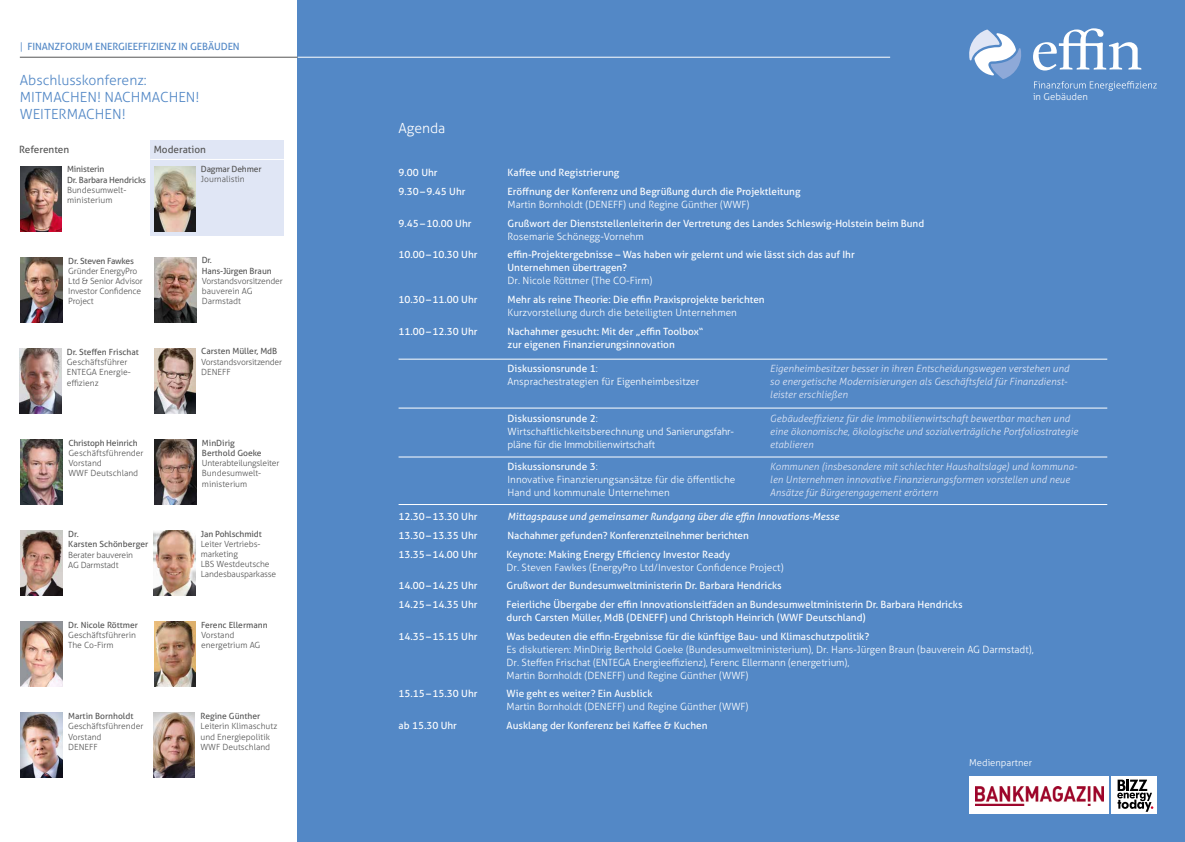
<style>
.page{position:relative;width:1185px;height:842px;background:#fff}
.page>*{position:absolute;margin:0;border:0;box-sizing:border-box;transform-origin:0 0}
.t1{font:300 14px/16.8px "Aller";color:#5388c6}
.t2{font:300 14px "Aller";color:#fff}
.t3{font:10px/13px "Aller";color:#fff}
.t4{font:300 10px/13px "Aller";color:#fff}
.t5{font:italic 300 10px/13px "Aller";color:#e0e6f5}
.t6{font:300 10px/13px "Aller";letter-spacing:-.02em;color:#fff}
.t7{font:italic 10px "Aller";color:#fff}
.t8{font:10px "Aller";letter-spacing:-.01em;color:#5388c6}
.t9{font:10px "Aller";color:#565656}
.t10{font:300 9.6px "Aller";color:#fff}
.t11{font:300 9.5px "Aller";color:#fff}
.t12{font:300 8.5px/10.2px "Aller";color:#565656}
.t13{font:300 8.5px/10.2px "Aller";letter-spacing:-.02em;color:#565656}
.t14{font:8.5px/10.2px "Aller";color:#565656}
.t15{font:8.5px/10.2px "Aller";letter-spacing:-.02em;color:#565656}
.s1{font-weight:300}
.s2{font-weight:400}
</style>
<div class="page">
<div style="left:150px;top:140px;width:134px;height:95px;background:#e0e6f5"></div>
<div style="left:298px;top:0;width:887px;height:842px;background:#5388c6"></div>
<hr style="left:20px;top:57px;width:278px;height:1px;background:#565656">
<hr style="left:298px;top:57px;width:592px;height:1px;background:#fff">
<hr style="left:150px;top:159px;width:136px;height:1px;background:#fff">
<hr style="left:399px;top:359px;width:708px;height:1px;background:#fff">
<hr style="left:399px;top:408px;width:708px;height:1px;background:#fff">
<hr style="left:399px;top:457px;width:708px;height:1px;background:#fff">
<hr style="left:399px;top:504px;width:708px;height:1px;background:#fff">
<img style="left:20px;top:348px;width:41px;height:65px">
<img style="left:154px;top:349px;width:42px;height:65px">
<img style="left:154px;top:621px;width:41px;height:65px">
<img style="left:154px;top:712px;width:41px;height:65px">
<img style="left:154px;top:257px;width:42px;height:65px">
<img style="left:21px;top:257px;width:42px;height:65px">
<img style="left:21px;top:439px;width:42px;height:65px">
<img style="left:154px;top:439px;width:42px;height:65px">
<img style="left:21px;top:530px;width:42px;height:65px">
<img style="left:153px;top:530px;width:42px;height:65px">
<img style="left:20px;top:621px;width:42px;height:65px">
<img style="left:20px;top:712px;width:42px;height:65px">
<img style="left:20px;top:166px;width:41px;height:65px">
<div style="left:969px;top:776px;width:140px;height:38px;background:#fff"></div>
<img style="left:975px;top:786px;width:128px;height:20px">
<div style="left:1111px;top:776px;width:46px;height:38px;background:#fff"></div>
<svg style="left:1117px;top:780px;width:36px;height:32px"></svg>
<svg style="left:969px;top:30px;width:52px;height:49px"></svg>
<svg style="left:1033px;top:28px;width:108px;height:43px"></svg>
<svg style="left:1034px;top:81px;width:123px;height:10px"></svg>
<img style="left:154px;top:166px;width:41px;height:65px">
<p class="t8" style="left:20px;top:40px;width:221px"><span class="s1">|</span> FINANZFORUM ENERGIEEFFIZIENZ IN GEBÄUDEN</p>
<h1 class="t1" style="left:20px;top:72px;width:181px">Abschlusskonferenz:<br>MITMACHEN! NACHMACHEN!<br>WEITERMACHEN!</h1>
<p class="t9" style="left:19px;top:143px;width:52px">Referenten</p>
<p class="t15" style="left:67px;top:164px;width:80px">Ministerin<br>Dr. Barbara Hendricks</p>
<p class="t12" style="left:67px;top:185px;width:60px">Bundesumwelt&shy;ministerium</p>
<p class="t9" style="left:154px;top:143px;width:54px">Moderation</p>
<p class="t15" style="left:201px;top:164px;width:62px">Dagmar Dehmer</p>
<p class="t12" style="left:201px;top:174px;width:45px">Journalistin</p>
<p class="t15" style="left:68px;top:255px;width:67px">Dr. Steven Fawkes</p>
<p class="t13" style="left:68px;top:266px;width:76px">Gründer EnergyPro<br>Ltd &amp; Senior Advisor<br>Investor Confidence<br>Project</p>
<p class="t14" style="left:67px;top:347px;width:74px">Dr. Steffen Frischat</p>
<p class="t12" style="left:67px;top:357px;width:65px">Geschäftsführer<br>ENTEGA Energie&shy;effizienz</p>
<p class="t15" style="left:68px;top:437px;width:71px">Christoph Heinrich</p>
<p class="t12" style="left:68px;top:448px;width:77px">Geschäftsführender<br>Vorstand<br>WWF Deutschland</p>
<p class="t15" style="left:202px;top:255px;width:71px">Dr.<br>Hans-Jürgen Braun</p>
<p class="t13" style="left:202px;top:276px;width:82px">Vorstandsvorsitzender bauverein AG<br>Darmstadt</p>
<p class="t14" style="left:201px;top:346px;width:78px">Carsten Müller, MdB</p>
<p class="t13" style="left:201px;top:357px;width:82px">Vorstandsvorsitzender<br>DENEFF</p>
<p class="t14" style="left:202px;top:438px;width:61px">MinDirig<br>Berthold Goeke</p>
<p class="t12" style="left:202px;top:458px;width:79px">Unterabteilungsleiter<br>Bundesumwelt&shy;ministerium</p>
<p class="t14" style="left:68px;top:529px;width:81px">Dr.<br>Karsten Schönberger</p>
<p class="t13" style="left:68px;top:549px;width:66px">Berater bauverein<br>AG Darmstadt</p>
<p class="t14" style="left:201px;top:528px;width:63px">Jan Pohlschmidt</p>
<p class="t12" style="left:201px;top:539px;width:77px">Leiter Vertriebs&shy;marketing<br>LBS Westdeutsche<br>Landesbausparkasse</p>
<p class="t14" style="left:68px;top:619px;width:71px">Dr. Nicole Röttmer</p>
<p class="t12" style="left:68px;top:630px;width:69px">Geschäftsführerin<br>The Co-Firm</p>
<p class="t14" style="left:201px;top:620px;width:68px">Ferenc Ellermann</p>
<p class="t12" style="left:201px;top:630px;width:61px">Vorstand energetrium AG</p>
<p class="t14" style="left:68px;top:711px;width:67px">Martin Bornholdt</p>
<p class="t12" style="left:68px;top:721px;width:77px">Geschäftsführender<br>Vorstand<br>DENEFF</p>
<p class="t14" style="left:200px;top:711px;width:61px">Regine Günther</p>
<p class="t12" style="left:200px;top:721px;width:78px">Leiterin Klimaschutz und Energiepolitik<br>WWF Deutschland</p>
<p class="t10" style="left:1033px;top:91px;width:56px">in Gebäuden</p>
<h1 class="t2" style="left:399px;top:120px;width:48px">Agenda</h1>
<p class="t3" style="left:399px;top:166px;width:41px">9.00 Uhr</p>
<p class="t3" style="left:508px;top:166px;width:113px">Kaffee und Registrierung</p>
<p class="t3" style="left:399px;top:185px;width:68px">9.30–9.45 Uhr</p>
<p class="t3" style="left:508px;top:185px;width:294px">Eröffnung der Konferenz und Begrüßung durch die Projektleitung</p>
<p class="t4" style="left:508px;top:198px;width:243px">Martin Bornholdt (DENEFF) und Regine Günther (WWF)</p>
<p class="t3" style="left:399px;top:217px;width:74px">9.45–10.00 Uhr</p>
<p class="t3" style="left:508px;top:217px;width:418px">Grußwort der Dienststellenleiterin der Vertretung des Landes Schleswig-Holstein beim Bund</p>
<p class="t4" style="left:508px;top:230px;width:138px">Rosemarie Schönegg-Vornehm</p>
<p class="t3" style="left:399px;top:248px;width:80px">10.00–10.30 Uhr</p>
<p class="t3" style="left:508px;top:248px;width:349px">effin-Projektergebnisse – Was haben wir gelernt und wie lässt sich das auf Ihr<br>Unternehmen übertragen?</p>
<p class="t4" style="left:508px;top:274px;width:146px">Dr. Nicole Röttmer (The CO-Firm)</p>
<p class="t3" style="left:399px;top:293px;width:80px">10.30–11.00 Uhr</p>
<p class="t3" style="left:508px;top:293px;width:259px">Mehr als reine Theorie: Die effin Praxisprojekte berichten</p>
<p class="t4" style="left:508px;top:306px;width:231px">Kurzvorstellung durch die beteiligten Unternehmen</p>
<p class="t3" style="left:399px;top:325px;width:80px">11.00–12.30 Uhr</p>
<p class="t3" style="left:508px;top:325px;width:197px">Nachahmer gesucht: Mit der „effin Toolbox“ zur eigenen Finanzierungsinnovation</p>
<p class="t4" style="left:508px;top:362px;width:193px"><span class="s2">Diskussionsrunde 1</span>:<br>Ansprachestrategien für Eigenheimbesitzer</p>
<p class="t6" style="left:508px;top:412px;width:228px"><span class="s2">Diskussionsrunde 2</span>:<br>Wirtschaftlichkeitsberechnung und Sanierungsfahr&shy;pläne für die Immobilienwirtschaft</p>
<p class="t4" style="left:508px;top:460px;width:229px"><span class="s2">Diskussionsrunde 3</span>:<br>Innovative Finanzierungsansätze für die öffentliche<br>Hand und kommunale Unternehmen</p>
<p class="t3" style="left:399px;top:510px;width:80px">12.30–13.30 Uhr</p>
<p class="t7" style="left:508px;top:511px;width:333px">Mittagspause und gemeinsamer Rundgang über die effin Innovations-Messe</p>
<p class="t3" style="left:399px;top:529px;width:80px">13.30–13.35 Uhr</p>
<p class="t3" style="left:508px;top:529px;width:243px">Nachahmer gefunden? Konferenzteilnehmer berichten</p>
<p class="t3" style="left:399px;top:547px;width:80px">13.35–14.00 Uhr</p>
<p class="t3" style="left:507px;top:547px;width:225px">Keynote: Making Energy Efficiency Investor Ready</p>
<p class="t4" style="left:507px;top:560px;width:279px">Dr. Steven Fawkes (EnergyPro Ltd/Investor Confidence Project)</p>
<p class="t3" style="left:399px;top:579px;width:80px">14.00–14.25 Uhr</p>
<p class="t3" style="left:507px;top:579px;width:277px">Grußwort der Bundesumweltministerin Dr. Barbara Hendricks</p>
<p class="t3" style="left:399px;top:598px;width:80px">14.25–14.35 Uhr</p>
<p class="t3" style="left:507px;top:598px;width:458px">Feierliche Übergabe der effin Innovationsleitfäden an Bundesumweltministerin Dr. Barbara Hendricks durch Carsten Müller, MdB (DENEFF) und Christoph Heinrich (WWF Deutschland)</p>
<p class="t3" style="left:399px;top:629px;width:80px">14.35–15.15 Uhr</p>
<p class="t3" style="left:507px;top:629px;width:364px">Was bedeuten die effin-Ergebnisse für die künftige Bau- und Klimaschutzpolitik?</p>
<p class="t4" style="left:507px;top:642px;width:529px">Es diskutieren: MinDirig Berthold Goeke (Bundesumweltministerium), Dr. Hans-Jürgen Braun (bauverein AG Darmstadt),<br>Dr. Steffen Frischat (ENTEGA Energieeffizienz), Ferenc Ellermann (energetrium),<br>Martin Bornholdt (DENEFF) und Regine Günther (WWF)</p>
<p class="t3" style="left:399px;top:687px;width:80px">15.15–15.30 Uhr</p>
<p class="t3" style="left:507px;top:687px;width:147px">Wie geht es weiter? Ein Ausblick</p>
<p class="t4" style="left:507px;top:700px;width:243px">Martin Bornholdt (DENEFF) und Regine Günther (WWF)</p>
<p class="t3" style="left:399px;top:719px;width:60px">ab 15.30 Uhr</p>
<p class="t3" style="left:507px;top:719px;width:202px">Ausklang der Konferenz bei Kaffee &amp; Kuchen</p>
<p class="t5" style="left:770px;top:362px;width:301px">Eigenheimbesitzer besser in ihren Entscheidungswegen verstehen und so energetische Modernisierungen als Geschäftsfeld für Finanzdienst&shy;leister erschließen</p>
<p class="t5" style="left:770px;top:412px;width:309px">Gebäudeeffizienz für die Immobilienwirtschaft bewertbar machen und eine ökonomische, ökologische und sozialverträgliche Portfoliostrategie etablieren</p>
<p class="t5" style="left:770px;top:460px;width:309px">Kommunen (insbesondere mit schlechter Haushaltslage) und kommuna&shy;len Unternehmen innovative Finanzierungsformen vorstellen und neue<br>Ansätze für Bürgerengagement erörtern</p>
<p class="t11" style="left:969px;top:757px;width:64px">Medienpartner</p>
</div>
